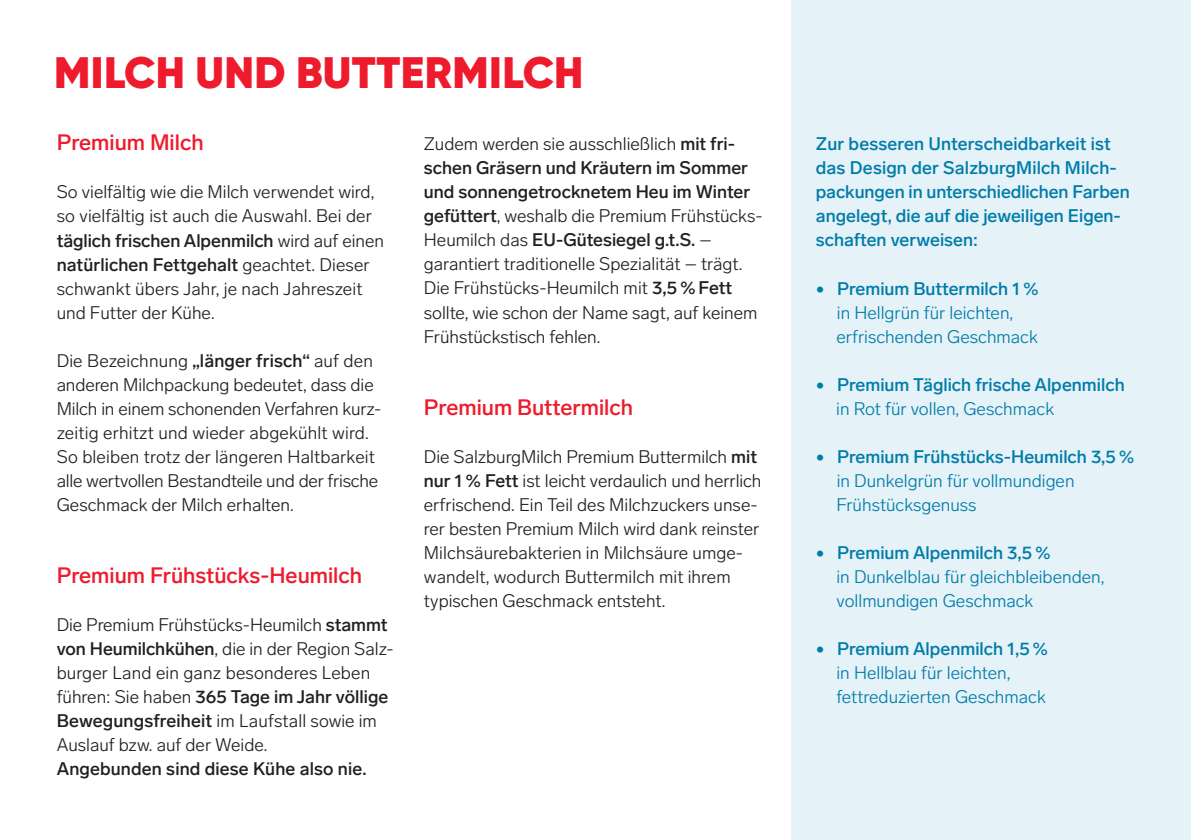
<style>
.page{position:relative;width:1191px;height:840px;background:#fff}
.page>*{position:absolute;margin:0;border:0;box-sizing:border-box;transform-origin:0 0}
.t1{font:900 44px "Gilroy";letter-spacing:.01em;color:#ee1b2d}
.t2{font:500 22px "Lab Grotesque";color:#ee1b2d}
.t3{font:300 18px/24px "Lab Grotesque";color:#231f20}
.t4{font:300 18px/24px "Lab Grotesque";color:#007caa}
.t5{font:500 18px/24px "Lab Grotesque";color:#007caa}
.t6{font:500 18px "Lab Grotesque";letter-spacing:.01em;color:#231f20}
.s1{font-weight:500}
.s2{font-weight:300}
</style>
<div class="page">
<div style="left:791px;top:0;width:400px;height:839px;background:#e5f2f7"></div>
<h1 class="t1" style="left:54px;top:44px;width:531px">MILCH UND BUTTERMILCH</h1>
<p class="t2" style="left:57px;top:130px;width:148px">Premium Milch</p>
<p class="t3" style="left:57px;top:180px;width:329px">So vielfältig wie die Milch verwendet wird, so vielfältig ist auch die Auswahl. Bei der <span class="s1">täglich frischen Alpenmilch</span> wird auf einen <span class="s1">natürlichen Fettgehalt</span> geachtet. Dieser schwankt übers Jahr, je nach Jahreszeit und Futter der Kühe.</p>
<p class="t3" style="left:57px;top:348px;width:326px">Die Bezeichnung <span class="s1">„länger frisch“</span> auf den anderen Milchpackung bedeutet, dass die Milch in einem schonenden Verfahren kurz&shy;zeitig erhitzt und wieder abgekühlt wird.<br>So bleiben trotz der längeren Haltbarkeit alle wertvollen Bestandteile und der frische Geschmack der Milch erhalten.</p>
<p class="t2" style="left:57px;top:562px;width:307px">Premium Frühstücks-Heumilch</p>
<p class="t3" style="left:57px;top:612px;width:338px">Die Premium Frühstücks-Heumilch <span class="s1">stammt von Heumilchkühen</span>, die in der Region Salz&shy;burger Land ein ganz besonderes Leben führen: Sie haben <span class="s1">365 Tage im Jahr völlige Bewegungsfreiheit</span> im Laufstall sowie im Auslauf bzw. auf der Weide.</p>
<p class="t6" style="left:57px;top:757px;width:311px">Angebunden sind diese Kühe also nie.</p>
<p class="t3" style="left:424px;top:132px;width:340px">Zudem werden sie ausschließlich <span class="s1">mit fri&shy;schen Gräsern und Kräutern im Sommer und sonnengetrocknetem Heu im Winter gefüttert</span>, weshalb die Premium Frühstücks-Heumilch das <span class="s1">EU-Gütesiegel g.t.S.</span> – garantiert traditionelle Spezialität – trägt.<br>Die Frühstücks-Heumilch mit <span class="s1">3,5 % Fett </span>sollte, wie schon der Name sagt, auf keinem Frühstückstisch fehlen.</p>
<p class="t2" style="left:424px;top:394px;width:211px">Premium Buttermilch</p>
<p class="t3" style="left:424px;top:444px;width:339px">Die SalzburgMilch Premium Buttermilch <span class="s1">mit nur 1 % Fett</span> ist leicht verdaulich und herrlich erfrischend. Ein Teil des Milchzuckers unse&shy;rer besten Premium Milch wird dank reinster Milchsäurebakterien in Milchsäure umge&shy;wandelt, wodurch Buttermilch mit ihrem typischen Geschmack entsteht.</p>
<p class="t5" style="left:816px;top:132px;width:315px">Zur besseren Unterscheidbarkeit ist das Design der SalzburgMilch Milch&shy;packungen in unterschiedlichen Farben angelegt, die auf die jeweiligen Eigen&shy;schaften verweisen:</p>
<p class="t4" style="left:836px;top:276px;width:204px;text-indent:-21px">• <span class="s1">Premium Buttermilch 1 % </span>in Hellgrün für leichten, erfrischenden Geschmack</p>
<p class="t5" style="left:836px;top:372px;width:290px;text-indent:-20px"><span class="s2">•</span> Premium Täglich frische Alpenmilch <span class="s2">in Rot für vollen, Geschmack</span></p>
<p class="t4" style="left:836px;top:444px;width:299px;text-indent:-21px">• <span class="s1">Premium Frühstücks-Heumilch 3,5 % </span>in Dunkelgrün für vollmundigen<br>Frühstücksgenuss</p>
<p class="t4" style="left:836px;top:540px;width:269px;text-indent:-21px">• <span class="s1">Premium Alpenmilch 3,5 %<br></span>in Dunkelblau für gleichbleibenden, vollmundigen Geschmack</p>
<p class="t4" style="left:836px;top:636px;width:213px;text-indent:-21px">• <span class="s1">Premium Alpenmilch 1,5 % </span>in Hellblau für leichten, fettreduzierten Geschmack</p>
</div>
